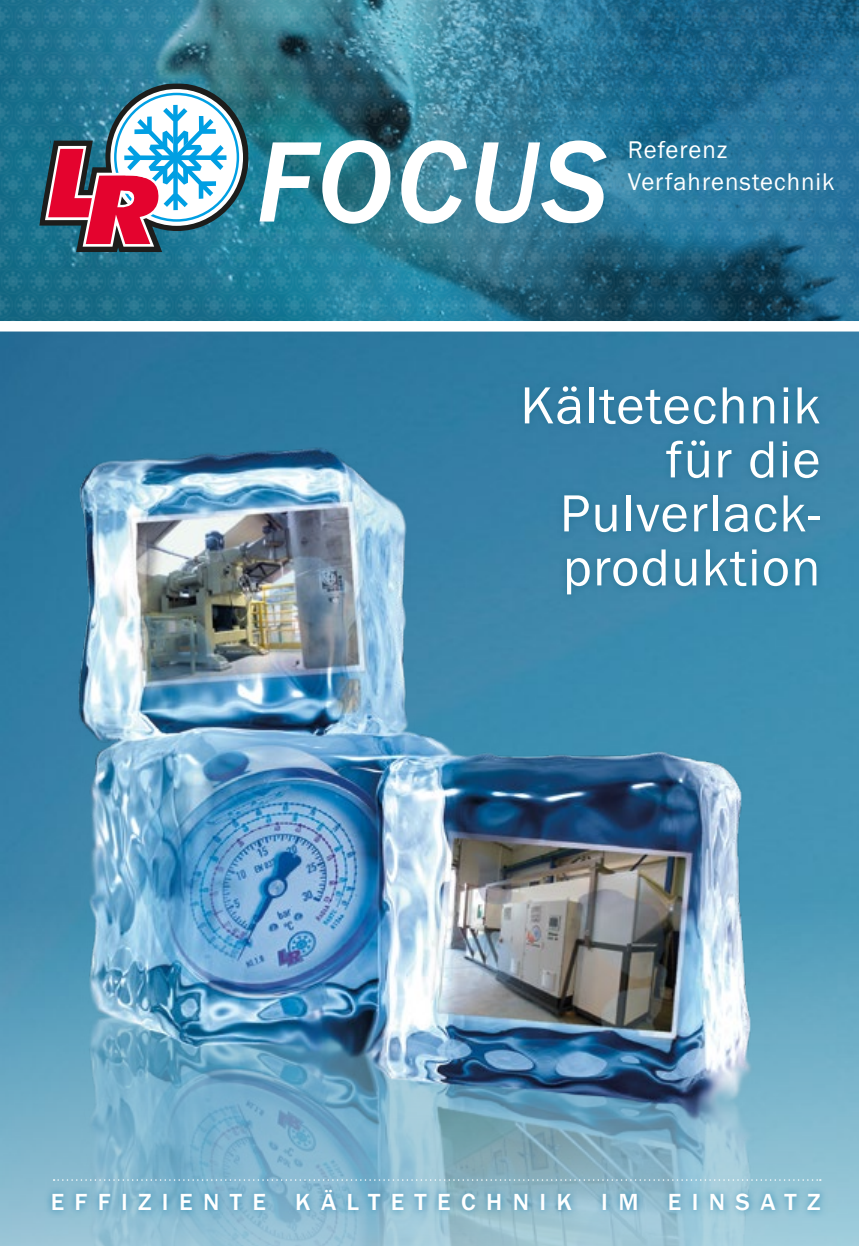
<style>
.page{position:relative;width:859px;height:1246px;background:#fff}
.page>*{position:absolute;margin:0;border:0;box-sizing:border-box;transform-origin:0 0}
.Cover_title__color{font:italic 500 118.65px "Franklin Gothic";letter-spacing:.02em;color:#fff}
.t1{font:54px/54px "Franklin Gothic";letter-spacing:.025em;color:#fff;text-align:right}
.t2{font:24.9px "Franklin Gothic";letter-spacing:.04em;color:#fff}
.t3{font:500 24px "Franklin Gothic";letter-spacing:.41em;color:#fff;scale:1.05 1}
</style>
<div class="page">
<img style="left:0;top:331px;width:859px;height:95px">
<img style="left:0;top:426px;width:859px;height:820px">
<div style="left:517px;top:378px;width:310px;height:224px;background:#3781a7"></div>
<img style="left:0;top:0;width:256px;height:321px">
<svg style="left:36px;top:83px;width:213px;height:169px"></svg>
<div style="left:44px;top:1181px;width:785px;height:37px;background:#0072a4;opacity:.7"></div>
<svg style="left:54px;top:1179px;width:767px;height:2px;background:#9fc5d6"></svg>
<img style="left:256px;top:0;width:603px;height:321px">
<p class="Cover_title__color" style="left:256px;top:109px;width:353px">FOCUS</p>
<p class="t2" style="left:628px;top:134px;width:101px">Referenz</p>
<p class="t2" style="left:628px;top:166px;width:208px">Verfahrenstechnik</p>
<p class="t1" style="left:520px;top:380px;width:302px">Kältetechnik für die<br>Pulverlack&shy;produktion</p>
<p class="t3" style="left:51px;top:1187px;width:735px">EFFIZIENTE KÄLTETECHNIK IM EINSATZ</p>
</div>
